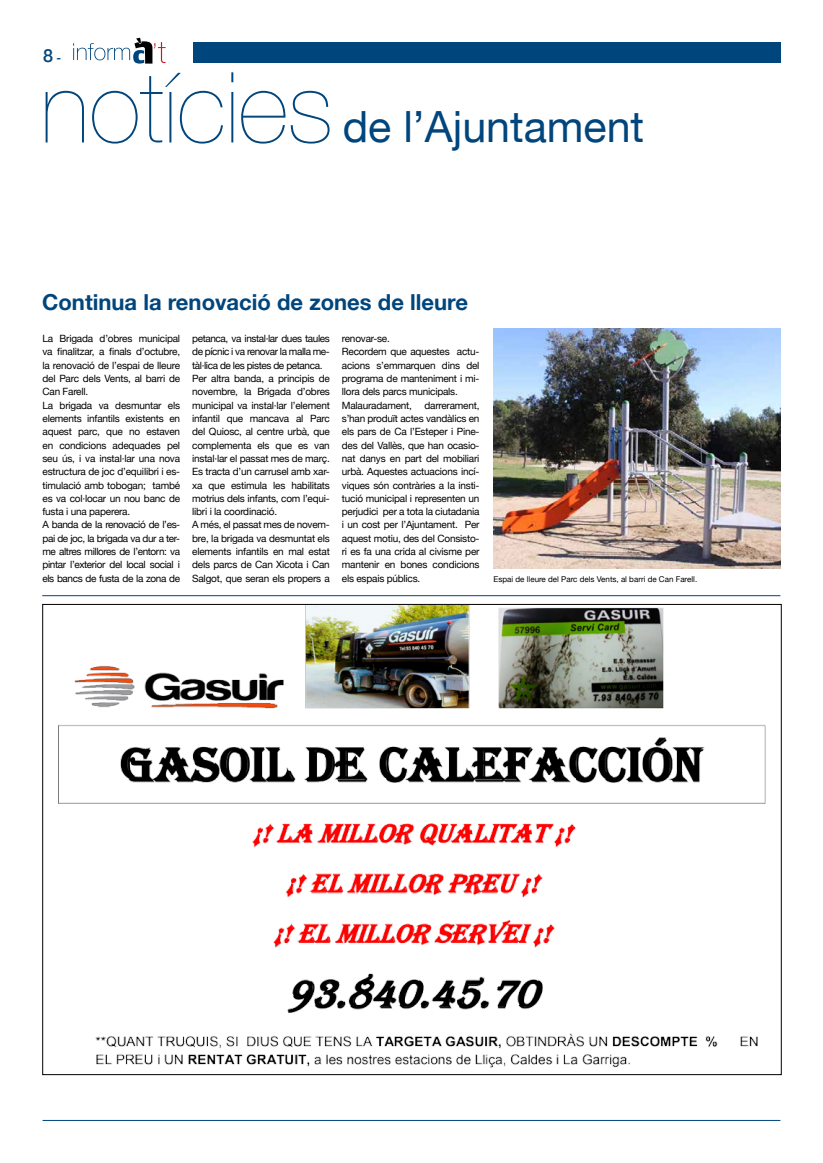
<style>
.page{position:relative;width:823px;height:1163px;background:#fff}
.page>*{position:absolute;margin:0;border:0;box-sizing:border-box;transform-origin:0 0}
.t1{font:200 98.2px "Helvetica Neue";color:#00457c}
.t2{font:43px "Helvetica Neue";color:#00457c}
.t3{font:700 22px "Helvetica Neue";color:#00457c}
.t4{font:500 18px "Helvetica Neue";color:#00457c}
.t5{font:10px/13.3px "Helvetica Neue";letter-spacing:-.02em;color:#000}
.t6{font:8px "Helvetica Neue";color:#000}
.s1{font-size:12px}
</style>
<div class="page">
<div style="left:193px;top:43px;width:587px;height:20px;background:#00457c"></div>
<hr style="left:43px;top:1119px;width:737px;height:1px;background:#00457c">
<svg style="left:73px;top:38px;width:92px;height:26px"></svg>
<img style="left:59px;top:606px;width:707px;height:462px">
<hr style="left:42px;top:595px;width:738px;height:1px;background:#00457c">
<img style="left:493px;top:329px;width:286px;height:239px">
<h3 class="t4" style="left:43px;top:41px;width:20px">8 <span class="s1">-</span></h3>
<h1 class="t1" style="left:40px;top:31px;width:294px">notícies</h1>
<h2 class="t2" style="left:342px;top:96px;width:303px">de l’Ajuntament</h2>
<h3 class="t3" style="left:42px;top:285px;width:427px">Continua la renovació de zones de lleure</h3>
<p class="t5" style="left:42px;top:332px;width:139px">La Brigada d’obres municipal va finalitzar, a finals d’octubre, la renovació de l’espai de lleure del Parc dels Vents, al barri de<br>Can Farell.<br>La brigada va desmuntar els elements infantils existents en aquest parc, que no estaven en condicions adequades pel seu ús, i va instal·lar una nova estructura de joc d’equilibri i es&shy;timulació amb tobogan; també es va col·locar un nou banc de fusta i una paperera.<br>A banda de la renovació de l’es&shy;pai de joc, la brigada va dur a ter&shy;me altres millores de l’entorn: va pintar l’exterior del local social i els bancs de fusta de la zona de</p>
<p class="t5" style="left:192px;top:332px;width:139px">petanca, va instal·lar dues taules de pícnic i va renovar la malla me&shy;tàl·lica de les pistes de petanca.<br>Per altra banda, a principis de novembre, la Brigada d’obres municipal va instal·lar l’element infantil que mancava al Parc del Quiosc, al centre urbà, que complementa els que es van instal·lar el passat mes de març.<br>Es tracta d’un carrusel amb xar&shy;xa que estimula les habilitats motrius dels infants, com l’equi&shy;libri i la coordinació.<br>A més, el passat mes de novem&shy;bre, la brigada va desmuntat els elements infantils en mal estat dels parcs de Can Xicota i Can<br>Salgot, que seran els propers a</p>
<p class="t5" style="left:341px;top:332px;width:139px">renovar-se.<br>Recordem que aquestes actu&shy;acions s’emmarquen dins del programa de manteniment i mi&shy;llora dels parcs municipals.<br>Malauradament, darrerament, s’han produït actes vandàlics en els pars de Ca l’Esteper i Pine&shy;des del Vallès, que han ocasio&shy;nat danys en part del mobiliari urbà. Aquestes actuacions incí&shy;viques són contràries a la insti&shy;tució municipal i representen un perjudici per a tota la ciutadania i un cost per l’Ajuntament. Per aquest motiu, des del Consisto&shy;ri es fa una crida al civisme per mantenir en bones condicions els espais públics.</p>
<p class="t6" style="left:493px;top:573px;width:205px">Espai de lleure del Parc dels Vents, al barri de Can Farell.</p>
</div>
